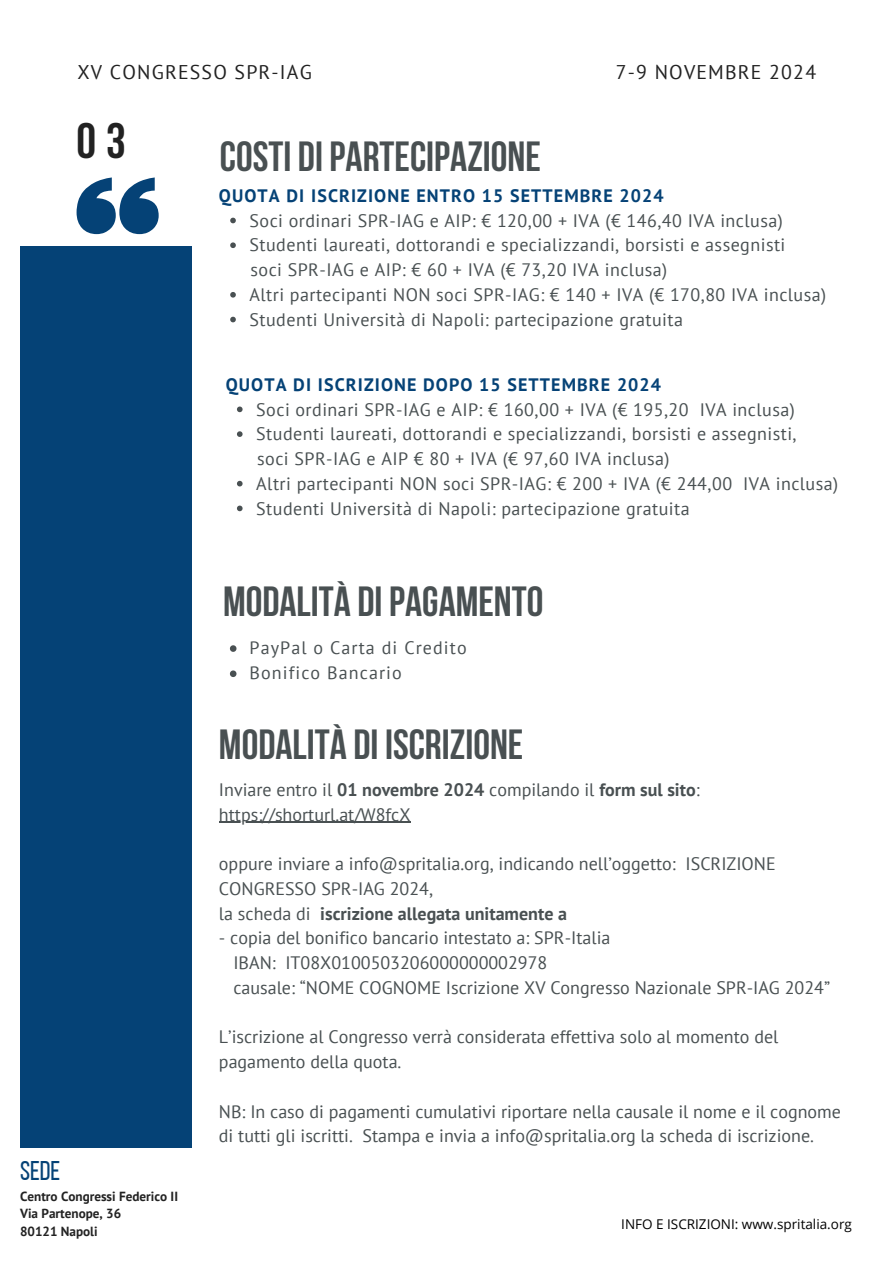
<style>
.page{position:relative;width:894px;height:1264px;background:#fff}
.page>*{position:absolute;margin:0;border:0;box-sizing:border-box;transform-origin:0 0}
.t1{font:700 49.65px "Bebas Neue";color:#222}
.t2{font:700 42px "Bebas Neue";color:#495052}
.t3{font:27px "Bebas Neue";color:#054276}
.t4{font:19.8px "PT Sans";letter-spacing:.06em;color:#222}
.t5{font:18px/24.8px "PT Sans";color:#495052}
.t6{font:18px "PT Sans";letter-spacing:.025em;color:#495052}
.t7{font:700 18px "PT Sans";letter-spacing:.06em;color:#054276}
.t8{font:18px "PT Sans";letter-spacing:.06em;color:#495052}
.t9{font:13.5px "Open Sans";color:#000}
.t10{font:700 13.2px "PT Sans";color:#222}
.s1{font-weight:700}
</style>
<div class="page">
<svg style="left:230px;top:218px;width:6px;height:5px"></svg>
<svg style="left:230px;top:242px;width:6px;height:6px"></svg>
<svg style="left:230px;top:292px;width:6px;height:5px"></svg>
<svg style="left:230px;top:317px;width:6px;height:5px"></svg>
<div style="left:20px;top:247px;width:171px;height:901px;background:#054276"></div>
<hr style="left:219px;top:821px;width:191px;height:1px;background:#495052">
<svg style="left:76px;top:177px;width:83px;height:57px"></svg>
<svg style="left:230px;top:645px;width:6px;height:7px"></svg>
<svg style="left:230px;top:670px;width:6px;height:7px"></svg>
<svg style="left:237px;top:406px;width:5px;height:6px"></svg>
<svg style="left:237px;top:431px;width:5px;height:6px"></svg>
<svg style="left:237px;top:481px;width:5px;height:5px"></svg>
<svg style="left:237px;top:505px;width:5px;height:6px"></svg>
<p class="t4" style="left:77px;top:59px;width:236px">XV CONGRESSO SPR-IAG</p>
<h4 class="t4" style="left:615px;top:59px;width:202px">7-9 NOVEMBRE 2024</h4>
<p class="t1" style="left:76px;top:120px;width:51px">03</p>
<p class="t3" style="left:20px;top:1159px;width:42px">SEDE</p>
<p class="t2" style="left:220px;top:139px;width:322px">COSTI DI PARTECIPAZIONE</p>
<h5 class="t7" style="left:219px;top:184px;width:446px">QUOTA DI ISCRIZIONE ENTRO 15 SETTEMBRE 2024</h5>
<h5 class="t6" style="left:249px;top:208px;width:534px">Soci ordinari SPR-IAG e AIP: € 120,00 + IVA (€ 146,40 IVA inclusa)</h5>
<p class="t6" style="left:249px;top:233px;width:537px">Studenti laureati, dottorandi e specializzandi, borsisti e assegnisti</p>
<h1 class="t6" style="left:250px;top:258px;width:418px">soci SPR-IAG e AIP: € 60 + IVA (€ 73,20 IVA inclusa)</h1>
<p class="t6" style="left:249px;top:283px;width:578px">Altri partecipanti NON soci SPR-IAG: € 140 + IVA (€ 170,80 IVA inclusa)</p>
<h4 class="t6" style="left:249px;top:307px;width:435px">Studenti Università di Napoli: partecipazione gratuita</h4>
<h2 class="t7" style="left:225px;top:372px;width:437px">QUOTA DI ISCRIZIONE DOPO 15 SETTEMBRE 2024</h2>
<p class="t6" style="left:256px;top:397px;width:540px">Soci ordinari SPR-IAG e AIP: € 160,00 + IVA (€ 195,20 IVA inclusa)</p>
<p class="t6" style="left:256px;top:422px;width:541px">Studenti laureati, dottorandi e specializzandi, borsisti e assegnisti,</p>
<h2 class="t6" style="left:257px;top:447px;width:414px">soci SPR-IAG e AIP € 80 + IVA (€ 97,60 IVA inclusa)</h2>
<h6 class="t6" style="left:256px;top:471px;width:583px">Altri partecipanti NON soci SPR-IAG: € 200 + IVA (€ 244,00 IVA inclusa)</h6>
<h6 class="t6" style="left:256px;top:496px;width:435px">Studenti Università di Napoli: partecipazione gratuita</h6>
<p class="t2" style="left:223px;top:584px;width:322px">MODALITÀ DI PAGAMENTO</p>
<h6 class="t8" style="left:249px;top:635px;width:218px">PayPal o Carta di Credito</h6>
<p class="t8" style="left:249px;top:661px;width:154px">Bonifico Bancario</p>
<h6 class="t2" style="left:219px;top:727px;width:306px">MODALITÀ DI ISCRIZIONE</h6>
<p class="t5" style="left:219px;top:776px;width:482px">Inviare entro il <span class="s1">01 novembre 2024</span> compilando il <span class="s1">form sul sito</span>:</p>
<p class="t5" style="left:219px;top:801px;width:193px">https://shorturl.at/W8fcX</p>
<p class="t5" style="left:219px;top:851px;width:558px">oppure inviare a info@spritalia.org, indicando nell’oggetto: ISCRIZIONE<br>CONGRESSO SPR-IAG 2024,<br>la scheda di <span class="s1">iscrizione allegata unitamente a</span></p>
<p class="t5" style="left:233px;top:925px;width:598px;text-indent:-14px">- copia del bonifico bancario intestato a: SPR-Italia<br>IBAN: IT08X0100503206000000002978<br>causale: “NOME COGNOME Iscrizione XV Congresso Nazionale SPR-IAG 2024”</p>
<p class="t5" style="left:219px;top:1024px;width:561px">L’iscrizione al Congresso verrà considerata effettiva solo al momento del pagamento della quota.</p>
<p class="t5" style="left:219px;top:1098px;width:623px">NB: In caso di pagamenti cumulativi riportare nella causale il nome e il cognome di tutti gli iscritti. Stampa e invia a info@spritalia.org la scheda di iscrizione.</p>
<h6 class="t10" style="left:20px;top:1187px;width:159px">Centro Congressi Federico II</h6>
<h6 class="t10" style="left:20px;top:1204px;width:103px">Via Partenope, 36</h6>
<h3 class="t10" style="left:20px;top:1222px;width:79px">80121 Napoli</h3>
<p class="t9" style="left:621px;top:1214px;width:232px">INFO E ISCRIZIONI: www.spritalia.org</p>
</div>
